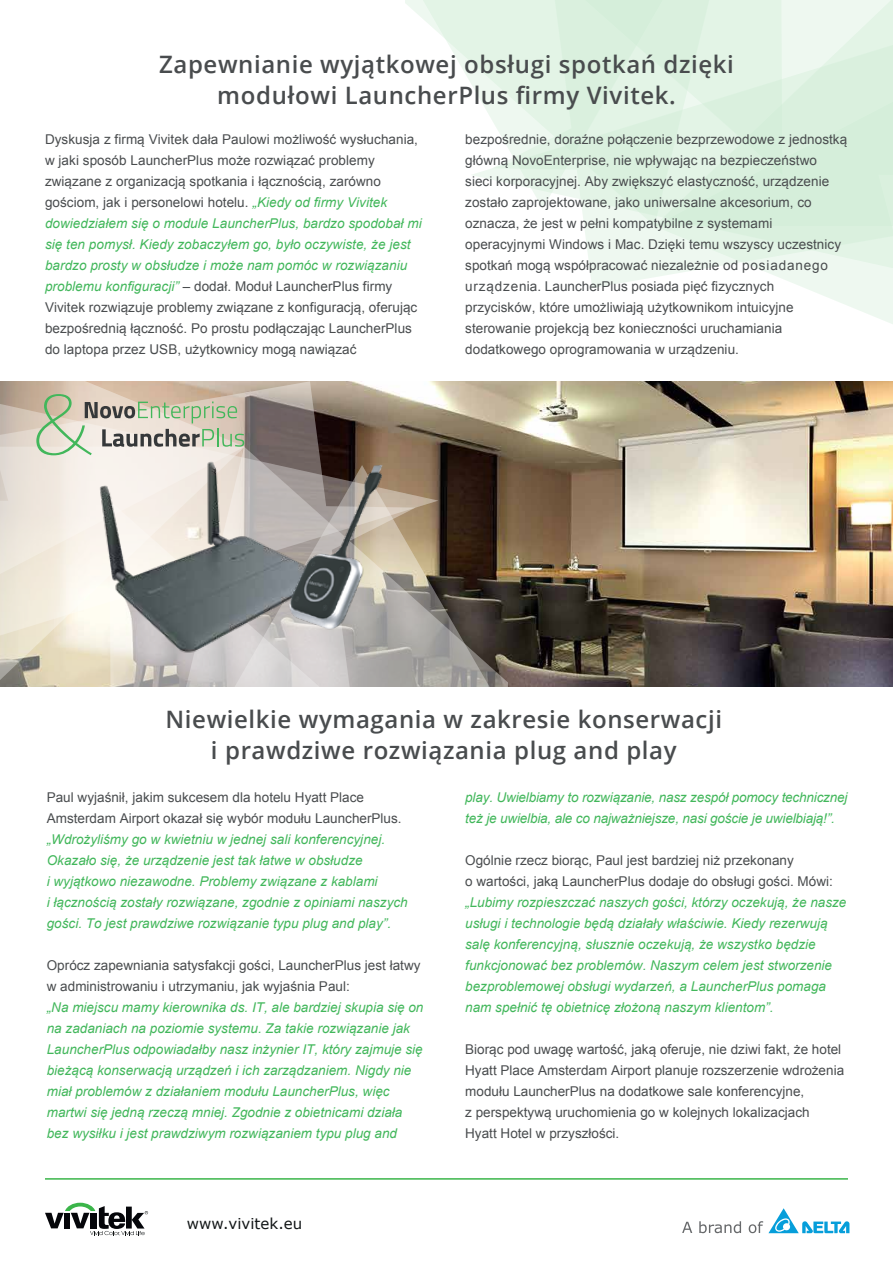
<style>
.page{position:relative;width:893px;height:1263px;background:#fff}
.page>*{position:absolute;margin:0;border:0;box-sizing:border-box;transform-origin:0 0}
.t1{font:600 24px/31.5px "Open Sans";letter-spacing:.025em;color:#494c4e;text-align:center}
.t2{font:15px "Verdana";color:#121617}
.t3{font:13.5px/21px "Arial";letter-spacing:.005em;color:#494c4e}
.t4{font:italic 13.5px/21px "Arial";color:#42b75b}
.s1{font-style:italic;color:#42b75b}
</style>
<div class="page">
<svg style="left:806px;top:288px;width:87px;height:36px;fill:#eef8f0"></svg>
<svg style="left:405px;top:0;width:87px;height:81px"></svg>
<svg style="left:470px;top:44px;width:22px;height:136px"></svg>
<svg style="left:492px;top:0;width:401px;height:288px;background:#e3f3e6"></svg>
<img style="left:416px;top:381px;width:477px;height:306px">
<svg style="left:416px;top:447px;width:91px;height:240px;background:#4e4239"></svg>
<svg style="left:416px;top:402px;width:22px;height:236px;background:#9a8972"></svg>
<svg style="left:0;top:381px;width:416px;height:306px;background:#bfb5a9"></svg>
<img style="left:57px;top:459px;width:357px;height:201px">
<img style="left:278px;top:452px;width:117px;height:188px">
<svg style="left:36px;top:394px;width:208px;height:61px;background:#c8c6b3"></svg>
<svg style="left:682px;top:1222px;width:10px;height:11px"></svg>
<svg style="left:699px;top:1221px;width:42px;height:12px"></svg>
<svg style="left:749px;top:1208px;width:100px;height:25px"></svg>
<svg style="left:45px;top:1203px;width:103px;height:32px"></svg>
<hr style="left:45px;top:1178px;width:803px;height:2px;background:#3bb54a">
<h1 class="t1" style="left:159px;top:48px;width:576px">Zapewnianie wyjątkowej obsługi spotkań dzięki modułowi LauncherPlus firmy Vivitek.</h1>
<p class="t3" style="left:45px;top:128px;width:378px">Dyskusja z firmą Vivitek dała Paulowi możliwość wysłuchania, w jaki sposób LauncherPlus może rozwiązać problemy związane z organizacją spotkania i łącznością, zarówno gościom, jak i personelowi hotelu. <span class="s1">„Kiedy od firmy Vivitek dowiedziałem się o module LauncherPlus, bardzo spodobał mi się ten pomysł. Kiedy zobaczyłem go, było oczywiste, że jest bardzo prosty w obsłudze i może nam pomóc w rozwiązaniu problemu konfiguracji”</span> – dodał. Moduł LauncherPlus firmy Vivitek rozwiązuje problemy związane z konfiguracją, oferując bezpośrednią łączność. Po prostu podłączając LauncherPlus do laptopa przez USB, użytkownicy mogą nawiązać</p>
<p class="t3" style="left:465px;top:128px;width:384px">bezpośrednie, doraźne połączenie bezprzewodowe z jednostką główną NovoEnterprise, nie wpływając na bezpieczeństwo sieci korporacyjnej. Aby zwiększyć elastyczność, urządzenie zostało zaprojektowane, jako uniwersalne akcesorium, co oznacza, że jest w pełni kompatybilne z systemami operacyjnymi Windows i Mac. Dzięki temu wszyscy uczestnicy spotkań mogą współpracować niezależnie od posiadanego urządzenia. LauncherPlus posiada pięć fizycznych przycisków, które umożliwiają użytkownikom intuicyjne sterowanie projekcją bez konieczności uruchamiania dodatkowego oprogramowania w urządzeniu.</p>
<h1 class="t1" style="left:166px;top:703px;width:558px">Niewielkie wymagania w zakresie konserwacji i prawdziwe rozwiązania plug and play</h1>
<p class="t3" style="left:47px;top:786px;width:356px">Paul wyjaśnił, jakim sukcesem dla hotelu Hyatt Place<br>Amsterdam Airport okazał się wybór modułu LauncherPlus.</p>
<p class="t4" style="left:47px;top:828px;width:362px">„Wdrożyliśmy go w kwietniu w jednej sali konferencyjnej.<br>Okazało się, że urządzenie jest tak łatwe w obsłudze<br>i wyjątkowo niezawodne. Problemy związane z kablami<br>i łącznością zostały rozwiązane, zgodnie z opiniami naszych gości. To jest prawdziwe rozwiązanie typu plug and play”.</p>
<p class="t3" style="left:47px;top:954px;width:375px">Oprócz zapewniania satysfakcji gości, LauncherPlus jest łatwy w administrowaniu i utrzymaniu, jak wyjaśnia Paul:</p>
<p class="t4" style="left:47px;top:996px;width:378px">„Na miejscu mamy kierownika ds. IT, ale bardziej skupia się on na zadaniach na poziomie systemu. Za takie rozwiązanie jak LauncherPlus odpowiadałby nasz inżynier IT, który zajmuje się bieżącą konserwacją urządzeń i ich zarządzaniem. Nigdy nie miał problemów z działaniem modułu LauncherPlus, więc martwi się jedną rzeczą mniej. Zgodnie z obietnicami działa bez wysiłku i jest prawdziwym rozwiązaniem typu plug and</p>
<p class="t2" style="left:187px;top:1214px;width:117px">www.vivitek.eu</p>
<p class="t4" style="left:465px;top:787px;width:384px">play. Uwielbiamy to rozwiązanie, nasz zespół pomocy technicznej też je uwielbia, ale co najważniejsze, nasi goście je uwielbiają!”.</p>
<p class="t3" style="left:465px;top:849px;width:369px">Ogólnie rzecz biorąc, Paul jest bardziej niż przekonany<br>o wartości, jaką LauncherPlus dodaje do obsługi gości. Mówi:</p>
<p class="t4" style="left:465px;top:892px;width:383px">„Lubimy rozpieszczać naszych gości, którzy oczekują, że nasze usługi i technologie będą działały właściwie. Kiedy rezerwują salę konferencyjną, słusznie oczekują, że wszystko będzie funkcjonować bez problemów. Naszym celem jest stworzenie bezproblemowej obsługi wydarzeń, a LauncherPlus pomaga nam spełnić tę obietnicę złożoną naszym klientom”.</p>
<p class="t3" style="left:465px;top:1039px;width:380px">Biorąc pod uwagę wartość, jaką oferuje, nie dziwi fakt, że hotel Hyatt Place Amsterdam Airport planuje rozszerzenie wdrożenia modułu LauncherPlus na dodatkowe sale konferencyjne,<br>z perspektywą uruchomienia go w kolejnych lokalizacjach Hyatt Hotel w przyszłości.</p>
</div>
